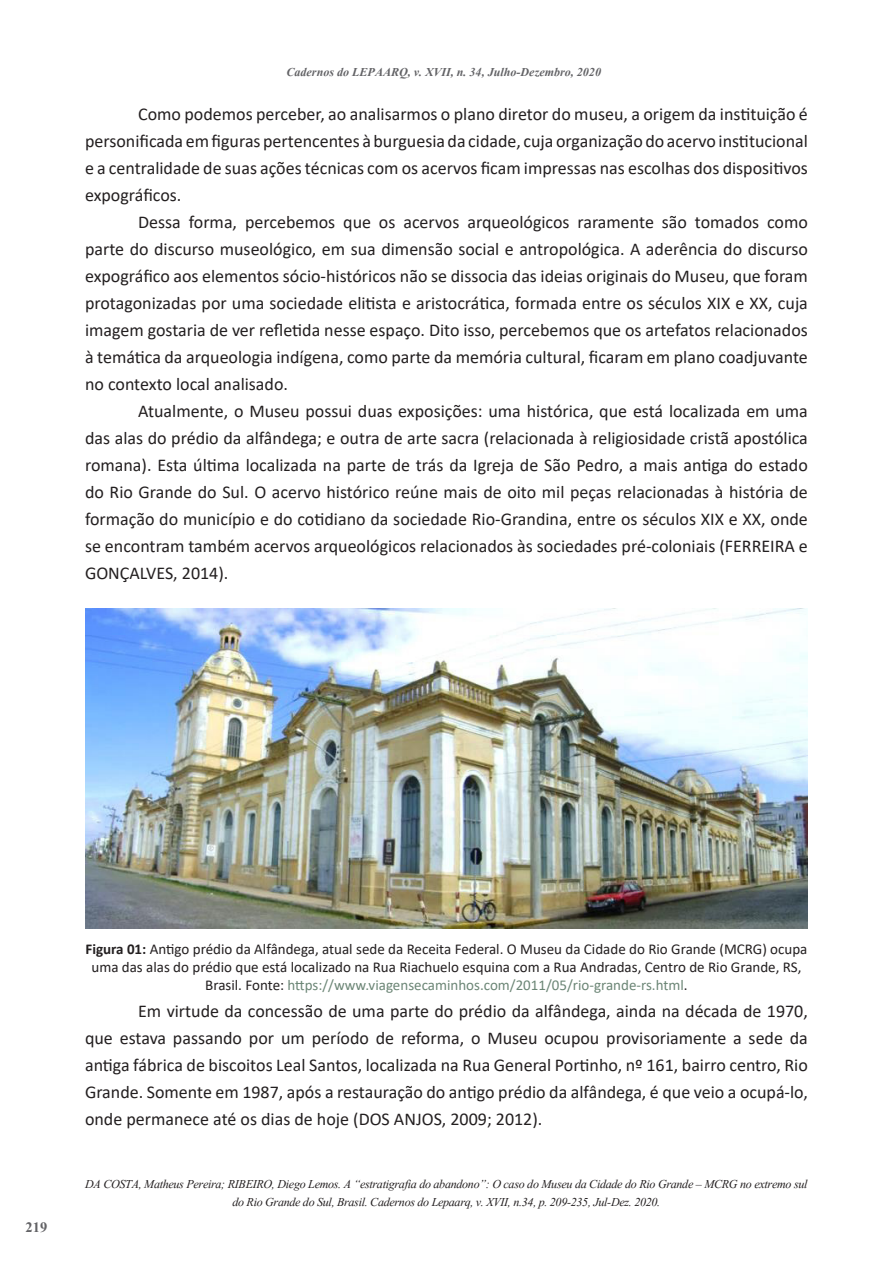
<style>
.page{position:relative;width:893px;height:1263px;background:#fff}
.page>*{position:absolute;margin:0;border:0;box-sizing:border-box;transform-origin:0 0}
.t1{font:18px/27px "Calibri";color:#231f20;text-align:justify}
.t2{font:700 18px "Aparajita";color:#636366}
.t3{font:15px/18px "Calibri";color:#231f20;text-align:center}
.t4{font:italic 15px/18px "Aparajita";letter-spacing:-.02em;color:#231f20;text-align:center}
.t5{font:italic 700 15px "Aparajita";color:#636366}
.s1{font-weight:700}
.s2{color:#6c8676}
</style>
<div class="page">
<img style="left:85px;top:608px;width:723px;height:321px">
<p class="t5" style="left:286px;top:65px;width:316px">Cadernos do LEPAARQ, v. XVII, n. 34, Julho-Dezembro, 2020</p>
<p class="t1" style="left:85px;top:100px;width:724px;text-indent:53px">Como podemos perceber, ao analisarmos o plano diretor do museu, a origem da instituição é personificada em figuras pertencentes à burguesia da cidade, cuja organização do acervo institucional e a centralidade de suas ações técnicas com os acervos ficam impressas nas escolhas dos dispositivos expográficos.</p>
<p class="t1" style="left:85px;top:208px;width:724px;text-indent:53px">Dessa forma, percebemos que os acervos arqueológicos raramente são tomados como parte do discurso museológico, em sua dimensão social e antropológica. A aderência do discurso expográfico aos elementos sócio-históricos não se dissocia das ideias originais do Museu, que foram protagonizadas por uma sociedade elitista e aristocrática, formada entre os séculos XIX e XX, cuja imagem gostaria de ver refletida nesse espaço. Dito isso, percebemos que os artefatos relacionados à temática da arqueologia indígena, como parte da memória cultural, ficaram em plano coadjuvante no contexto local analisado.</p>
<p class="t1" style="left:85px;top:397px;width:724px;text-indent:53px">Atualmente, o Museu possui duas exposições: uma histórica, que está localizada em uma das alas do prédio da alfândega; e outra de arte sacra (relacionada à religiosidade cristã apostólica romana). Esta última localizada na parte de trás da Igreja de São Pedro, a mais antiga do estado do Rio Grande do Sul. O acervo histórico reúne mais de oito mil peças relacionadas à história de formação do município e do cotidiano da sociedade Rio-Grandina, entre os séculos XIX e XX, onde se encontram também acervos arqueológicos relacionados às sociedades pré-coloniais (FERREIRA e GONÇALVES, 2014).</p>
<p class="t2" style="left:26px;top:1219px;width:23px">219</p>
<p class="t3" style="left:85px;top:940px;width:723px"><span class="s1">Figura 01:</span> Antigo prédio da Alfândega, atual sede da Receita Federal. O Museu da Cidade do Rio Grande (MCRG) ocupa uma das alas do prédio que está localizado na Rua Riachuelo esquina com a Rua Andradas, Centro de Rio Grande, RS,<br>Brasil. Fonte: <span class="s2">https://www.viagensecaminhos.com/2011/05/rio-grande-rs.html</span>.</p>
<p class="t1" style="left:85px;top:997px;width:724px;text-indent:53px">Em virtude da concessão de uma parte do prédio da alfândega, ainda na década de 1970, que estava passando por um período de reforma, o Museu ocupou provisoriamente a sede da antiga fábrica de biscoitos Leal Santos, localizada na Rua General Portinho, nº 161, bairro centro, Rio Grande. Somente em 1987, após a restauração do antigo prédio da alfândega, é que veio a ocupá-lo, onde permanece até os dias de hoje (DOS ANJOS, 2009; 2012).</p>
<p class="t4" style="left:85px;top:1176px;width:724px">DA COSTA, Matheus Pereira; RIBEIRO, Diego Lemos. A “estratigrafia do abandono”: O caso do Museu da Cidade do Rio Grande – MCRG no extremo sul do Rio Grande do Sul, Brasil. Cadernos do Lepaarq, v. XVII, n.34, p. 209-235, Jul-Dez. 2020.</p>
</div>
